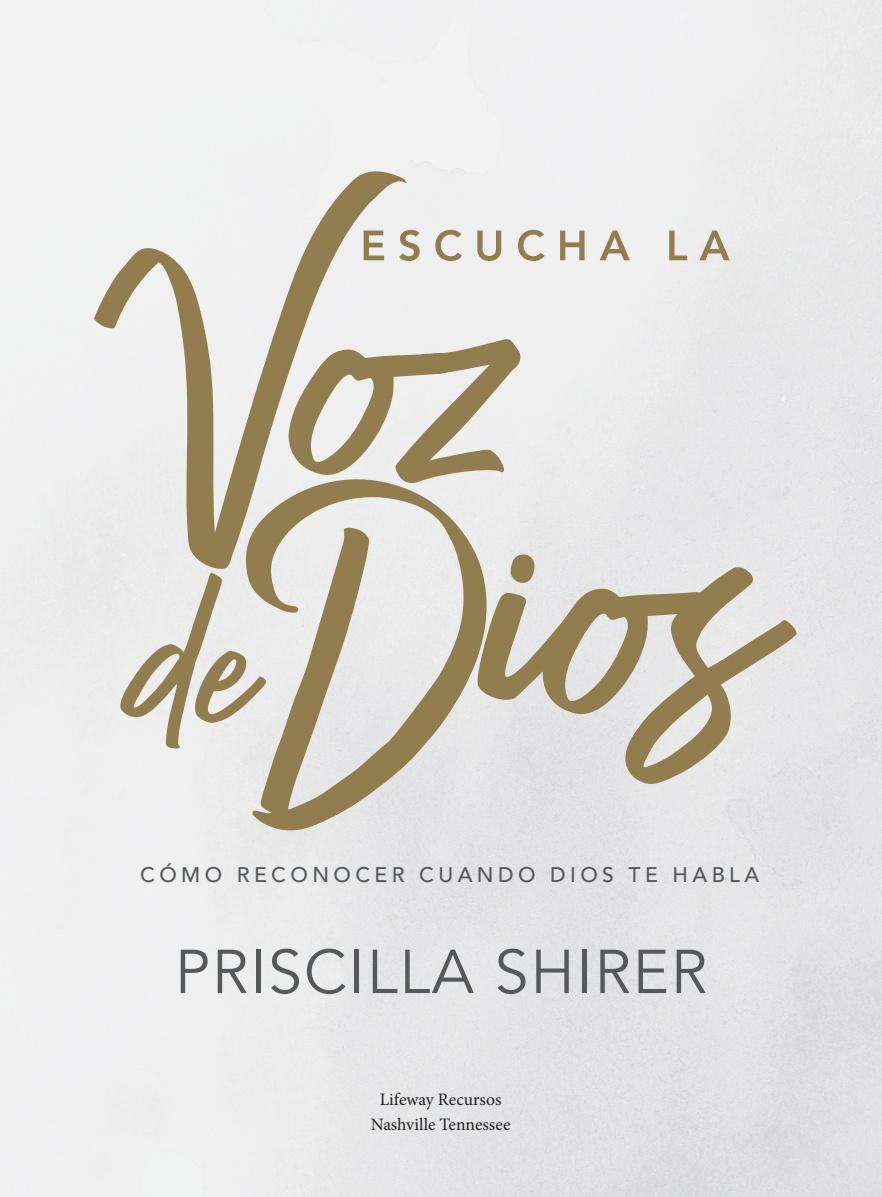
<style>
.page{position:relative;width:882px;height:1197px;background:#fff}
.page>*{position:absolute;margin:0;border:0;box-sizing:border-box;transform-origin:0 0}
.t1{font:61.25px "Avenir LT Std";letter-spacing:.03em;color:#57585a}
.t2{font:500 21px "Avenir LT Std";letter-spacing:.21em;color:#57585a}
.t3{font:17.5px/24.5px "Minion Pro";color:#231f20;text-align:center}
</style>
<div class="page">
<svg style="left:407px;top:230px;width:323px;height:31px"></svg>
<svg style="left:94px;top:169px;width:313px;height:401px;fill:#efeff0"></svg>
<svg style="left:289px;top:338px;width:233px;height:139px"></svg>
<svg style="left:245px;top:477px;width:554px;height:355px;background:#d1cdc2"></svg>
<svg style="left:119px;top:572px;width:149px;height:177px;background:#d4cfc3"></svg>
<p class="t2" style="left:140px;top:863px;width:621px">CÓMO RECONOCER CUANDO DIOS TE HABLA</p>
<h1 class="t1" style="left:175px;top:937px;width:534px">PRISCILLA SHIRER</h1>
<p class="t3" style="left:371px;top:1087px;width:141px">Lifeway Recursos<br>Nashville Tennessee</p>
</div>
